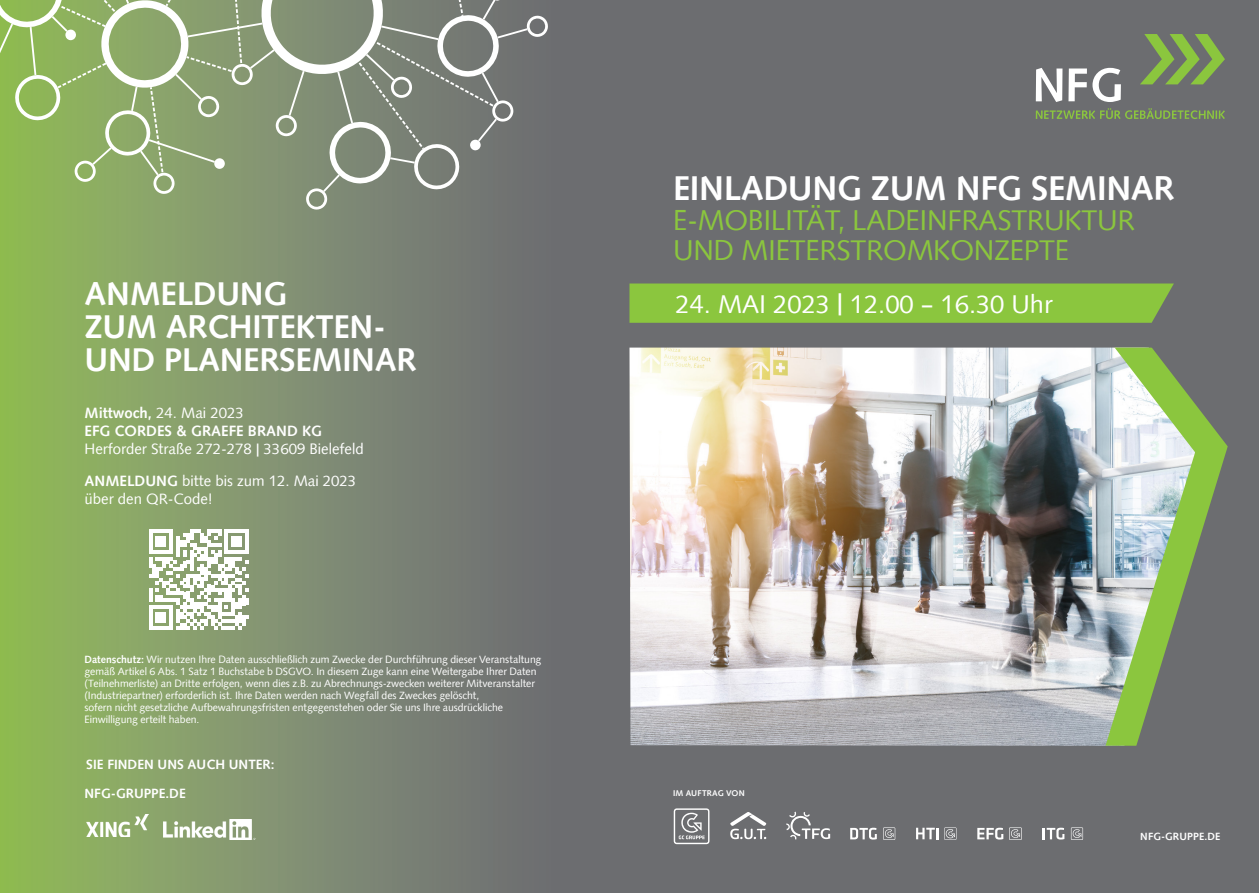
<style>
.page{position:relative;width:1259px;height:893px;background:#fff}
.page>*{position:absolute;margin:0;border:0;box-sizing:border-box;transform-origin:0 0}
.t1{font:500 34.5px "NFG Syntax";letter-spacing:-.01em;color:#fff}
.t2{font:500 33px/33px "NFG Syntax";letter-spacing:-.01em;color:#fff}
.t3{font:28.5px/30px "NFG Syntax";letter-spacing:-.01em;color:#8bc63e}
.t4{font:25.5px "NFG Syntax";color:#fff}
.t5{font:15px/18px "NFG Syntax";color:#fff}
.t6{font:500 15px/18px "NFG Syntax";color:#fff}
.t7{font:500 13.5px "NFG Syntax";color:#fff}
.t8{font:10.5px/12px "NFG Syntax";letter-spacing:-.005em;color:#fff}
.t9{font:500 10.5px "NFG Syntax";letter-spacing:.01em;color:#fff}
.t10{font:500 8.4px "NFG Syntax";letter-spacing:.02em;color:#fff}
.s1{font-weight:400}
.s2{font-weight:500}
</style>
<div class="page">
<div style="left:551px;top:0;width:708px;height:893px;background:#6c6d70"></div>
<img style="left:629px;top:348px;width:399px;height:398px">
<svg style="left:1028px;top:348px;width:209px;height:398px;background:#93a191"></svg>
<svg style="left:1035px;top:68px;width:27px;height:34px"></svg>
<svg style="left:1068px;top:68px;width:53px;height:34px"></svg>
<svg style="left:1035px;top:108px;width:190px;height:11px;background:#75895f"></svg>
<svg style="left:1139px;top:34px;width:86px;height:50px;background:#799459"></svg>
<svg style="left:629px;top:283px;width:545px;height:40px;background:#89c23f"></svg>
<div style="left:0;top:0;width:551px;height:893px;background:linear-gradient(to right,#94bb5e,#6f6c7b)"></div>
<svg style="left:977px;top:828px;width:26px;height:11px"></svg>
<svg style="left:1009px;top:827px;width:12px;height:13px"></svg>
<svg style="left:944px;top:827px;width:12px;height:13px"></svg>
<svg style="left:916px;top:828px;width:22px;height:11px"></svg>
<svg style="left:850px;top:828px;width:27px;height:12px"></svg>
<svg style="left:883px;top:827px;width:12px;height:13px"></svg>
<svg style="left:674px;top:808px;width:35px;height:36px"></svg>
<svg style="left:1071px;top:827px;width:12px;height:13px"></svg>
<svg style="left:1042px;top:828px;width:22px;height:11px"></svg>
<svg style="left:730px;top:812px;width:36px;height:27px"></svg>
<svg style="left:786px;top:812px;width:44px;height:28px"></svg>
<svg style="left:74px;top:0;width:474px;height:210px;background:#818a77"></svg>
<svg style="left:0;top:0;width:493px;height:172px;background:#91a37c"></svg>
<img style="left:164px;top:819px;width:92px;height:21px">
<img style="left:86px;top:814px;width:63px;height:23px">
<svg style="left:149px;top:529px;width:100px;height:100px"></svg>
<h2 class="t2" style="left:85px;top:275px;width:334px">ANMELDUNG<br>ZUM ARCHITEKTEN-<br>UND PLANERSEMINAR</h2>
<h3 class="t6" style="left:85px;top:403px;width:239px">Mittwoch, <span class="s1">24. Mai 2023<br></span>EFG CORDES &amp; GRAEFE BRAND KG</h3>
<h3 class="t5" style="left:85px;top:439px;width:281px">Herforder Straße 272-278 | 33609 Bielefeld</h3>
<h3 class="t5" style="left:85px;top:471px;width:273px"><span class="s2">ANMELDUNG</span> bitte bis zum 12. Mai 2023 über den QR-Code!</h3>
<p class="t8" style="left:85px;top:653px;width:458px"><span class="s2">Datenschutz:</span> Wir nutzen Ihre Daten ausschließlich zum Zwecke der Durchführung dieser Veranstaltung gemäß Artikel 6 Abs. 1 Satz 1 Buchstabe b DSGVO. In diesem Zuge kann eine Weitergabe Ihrer Daten (Teilnehmerliste) an Dritte erfolgen, wenn dies z.B. zu Abrechnungs-zwecken weiterer Mitveranstalter (Industriepartner) erforderlich ist. Ihre Daten werden nach Wegfall des Zweckes gelöscht,<br>sofern nicht gesetzliche Aufbewahrungsfristen entgegenstehen oder Sie uns Ihre ausdrückliche Einwilligung erteilt haben.</p>
<p class="t7" style="left:86px;top:754px;width:190px">SIE FINDEN UNS AUCH UNTER:</p>
<h1 class="t1" style="left:673px;top:162px;width:503px">EINLADUNG ZUM NFG SEMINAR</h1>
<h3 class="t3" style="left:673px;top:204px;width:463px">E-MOBILITÄT, LADEINFRASTRUKTUR<br>UND MIETERSTROMKONZEPTE</h3>
<h3 class="t4" style="left:675px;top:286px;width:379px">24. MAI 2023 | 12.00 – 16.30 Uhr</h3>
<p class="t7" style="left:85px;top:783px;width:103px">NFG-GRUPPE.DE</p>
<p class="t10" style="left:673px;top:787px;width:73px">IM AUFTRAG VON</p>
<p class="t9" style="left:1140px;top:828px;width:82px">NFG-GRUPPE.DE</p>
</div>
